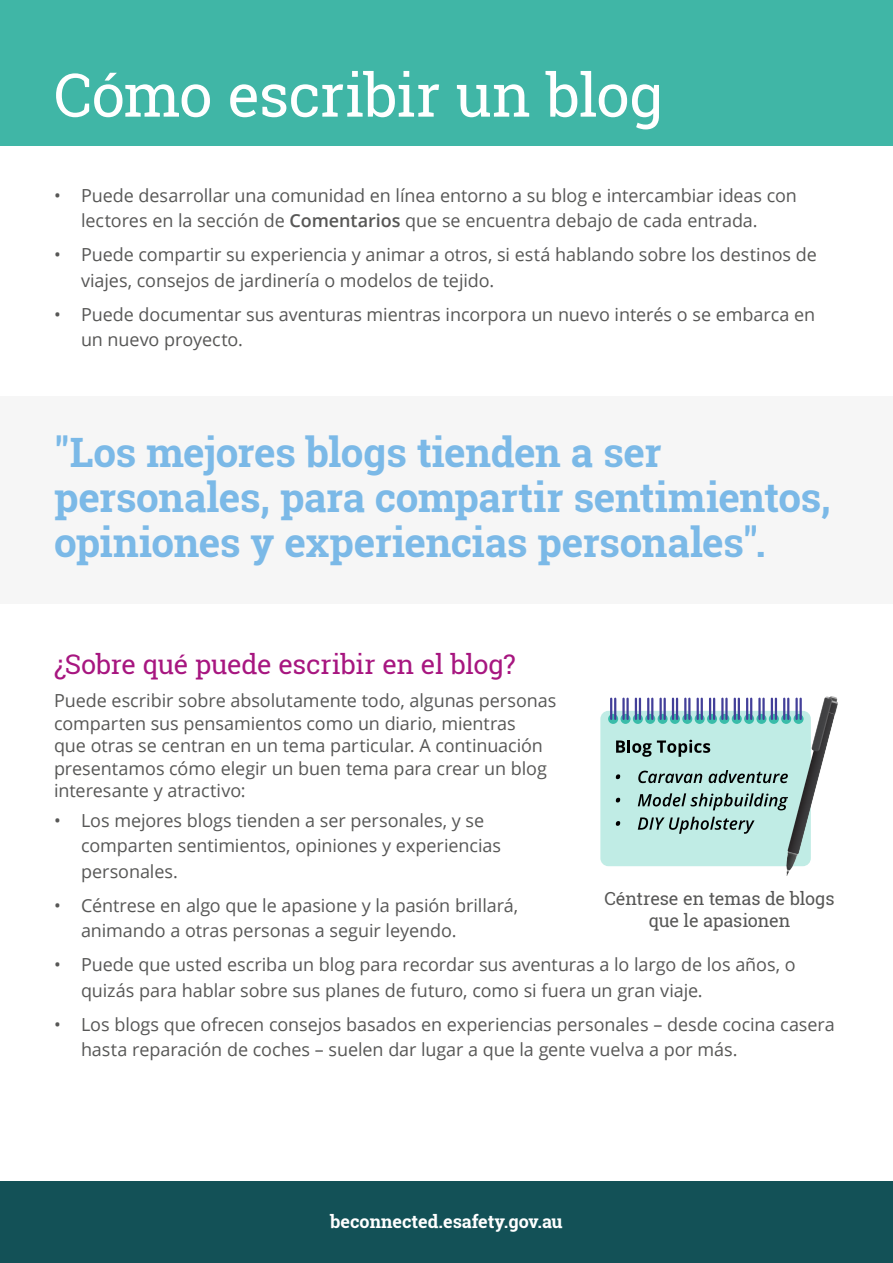
<style>
.page{position:relative;width:893px;height:1263px;background:#fff}
.page>*{position:absolute;margin:0;border:0;box-sizing:border-box;transform-origin:0 0}
.t1{font:60px "Roboto Slab";letter-spacing:-.02em;color:#fff}
.t2{font:700 40.5px/45px "Roboto Slab";letter-spacing:-.01em;color:#7bb9e7}
.t3{font:27px "Roboto Slab";letter-spacing:-.01em;color:#a71680}
.t4{font:18px/25.5px "Open Sans";letter-spacing:-.005em;color:#575756}
.t5{font:18px/21.6px "Roboto Slab";letter-spacing:-.01em;color:#575756;text-align:center}
.t6{font:700 18px "Roboto Slab";color:#fff}
.s1{font-weight:600}
</style>
<div class="page">
<div style="left:0;top:1181px;width:893px;height:82px;background:#135157"></div>
<div style="left:0;top:0;width:893px;height:145px;background:#40b6a6"></div>
<div style="left:0;top:396px;width:893px;height:207px;background:#f6f6f6"></div>
<div style="left:600px;top:711px;width:211px;height:155px;background:#c0ece5;border-radius:8px"></div>
<svg style="left:616px;top:740px;width:94px;height:17px"></svg>
<svg style="left:616px;top:774px;width:4px;height:5px"></svg>
<svg style="left:638px;top:771px;width:64px;height:12px"></svg>
<svg style="left:709px;top:770px;width:78px;height:13px"></svg>
<svg style="left:616px;top:798px;width:4px;height:4px"></svg>
<svg style="left:638px;top:793px;width:149px;height:17px"></svg>
<svg style="left:616px;top:821px;width:4px;height:5px"></svg>
<svg style="left:638px;top:817px;width:117px;height:17px"></svg>
<svg style="left:608px;top:714px;width:10px;height:10px"></svg>
<hr style="left:610px;top:699px;width:2px;height:20px;background:#433f99">
<hr style="left:614px;top:699px;width:2px;height:20px;background:#433f99">
<svg style="left:620px;top:714px;width:10px;height:10px"></svg>
<hr style="left:622px;top:699px;width:3px;height:20px;background:#433f99">
<hr style="left:626px;top:699px;width:3px;height:20px;background:#433f99">
<svg style="left:633px;top:714px;width:10px;height:10px"></svg>
<hr style="left:635px;top:699px;width:2px;height:20px;background:#433f99">
<hr style="left:639px;top:699px;width:2px;height:20px;background:#433f99">
<svg style="left:645px;top:714px;width:10px;height:10px"></svg>
<hr style="left:647px;top:699px;width:2px;height:20px;background:#433f99">
<hr style="left:651px;top:699px;width:2px;height:20px;background:#433f99">
<svg style="left:658px;top:714px;width:10px;height:10px"></svg>
<hr style="left:659px;top:699px;width:3px;height:20px;background:#433f99">
<hr style="left:664px;top:699px;width:2px;height:20px;background:#433f99">
<svg style="left:670px;top:714px;width:10px;height:10px"></svg>
<hr style="left:672px;top:699px;width:2px;height:20px;background:#433f99">
<hr style="left:676px;top:699px;width:2px;height:20px;background:#433f99">
<svg style="left:682px;top:714px;width:10px;height:10px"></svg>
<hr style="left:684px;top:699px;width:2px;height:20px;background:#433f99">
<hr style="left:688px;top:699px;width:2px;height:20px;background:#433f99">
<svg style="left:695px;top:714px;width:10px;height:10px"></svg>
<hr style="left:697px;top:699px;width:2px;height:20px;background:#433f99">
<hr style="left:701px;top:699px;width:2px;height:20px;background:#433f99">
<svg style="left:707px;top:714px;width:10px;height:10px"></svg>
<hr style="left:709px;top:699px;width:2px;height:20px;background:#433f99">
<hr style="left:713px;top:699px;width:2px;height:20px;background:#433f99">
<svg style="left:719px;top:714px;width:10px;height:10px"></svg>
<hr style="left:721px;top:699px;width:3px;height:20px;background:#433f99">
<hr style="left:725px;top:699px;width:3px;height:20px;background:#433f99">
<svg style="left:732px;top:714px;width:10px;height:10px"></svg>
<hr style="left:734px;top:699px;width:2px;height:20px;background:#433f99">
<hr style="left:738px;top:699px;width:2px;height:20px;background:#433f99">
<svg style="left:744px;top:714px;width:10px;height:10px"></svg>
<hr style="left:746px;top:699px;width:2px;height:20px;background:#433f99">
<hr style="left:750px;top:699px;width:2px;height:20px;background:#433f99">
<svg style="left:756px;top:714px;width:10px;height:10px"></svg>
<hr style="left:758px;top:699px;width:3px;height:20px;background:#433f99">
<hr style="left:762px;top:699px;width:3px;height:20px;background:#433f99">
<svg style="left:769px;top:714px;width:10px;height:10px"></svg>
<hr style="left:771px;top:699px;width:2px;height:20px;background:#433f99">
<hr style="left:775px;top:699px;width:2px;height:20px;background:#433f99">
<svg style="left:781px;top:714px;width:10px;height:10px"></svg>
<hr style="left:783px;top:699px;width:2px;height:20px;background:#433f99">
<img style="left:787px;top:699px;width:51px;height:155px">
<img style="left:786px;top:856px;width:12px;height:14px">
<svg style="left:787px;top:851px;width:11px;height:5px"></svg>
<svg style="left:828px;top:696px;width:10px;height:6px"></svg>
<img style="left:811px;top:697px;width:22px;height:55px">
<img style="left:811px;top:698px;width:21px;height:53px">
<h1 class="t1" style="left:54px;top:54px;width:611px">Cómo escribir un blog</h1>
<p class="t4" style="left:81px;top:182px;width:717px;text-indent:-27px">• Puede desarrollar una comunidad en línea entorno a su blog e intercambiar ideas con lectores en la sección de <span class="s1">Comentarios</span> que se encuentra debajo de cada entrada.</p>
<p class="t4" style="left:81px;top:241px;width:737px;text-indent:-27px">• Puede compartir su experiencia y animar a otros, si está hablando sobre los destinos de viajes, consejos de jardinería o modelos de tejido.</p>
<p class="t4" style="left:81px;top:301px;width:736px;text-indent:-27px">• Puede documentar sus aventuras mientras incorpora un nuevo interés o se embarca en un nuevo proyecto.</p>
<h2 class="t2" style="left:54px;top:430px;width:778px">"Los mejores blogs tienden a ser personales, para compartir sentimientos, opiniones y experiencias personales".</h2>
<h3 class="t3" style="left:54px;top:646px;width:463px">¿Sobre qué puede escribir en el blog?</h3>
<p class="t4" style="left:54px;top:689px;width:504px;line-height:22.5px">Puede escribir sobre absolutamente todo, algunas personas comparten sus pensamientos como un diario, mientras<br>que otras se centran en un tema particular. A continuación presentamos cómo elegir un buen tema para crear un blog interesante y atractivo:</p>
<p class="t4" style="left:81px;top:807px;width:421px;text-indent:-27px">• Los mejores blogs tienden a ser personales, y se comparten sentimientos, opiniones y experiencias personales.</p>
<p class="t4" style="left:81px;top:892px;width:439px;text-indent:-27px">• Céntrese en algo que le apasione y la pasión brillará, animando a otras personas a seguir leyendo.</p>
<p class="t4" style="left:81px;top:952px;width:716px;text-indent:-27px">• Puede que usted escriba un blog para recordar sus aventuras a lo largo de los años, o quizás para hablar sobre sus planes de futuro, como si fuera un gran viaje.</p>
<p class="t4" style="left:81px;top:1011px;width:755px;text-indent:-27px">• Los blogs que ofrecen consejos basados en experiencias personales – desde cocina casera hasta reparación de coches – suelen dar lugar a que la gente vuelva a por más.</p>
<p class="t5" style="left:604px;top:888px;width:232px">Céntrese en temas de blogs que le apasionen</p>
<p class="t6" style="left:330px;top:1209px;width:234px">beconnected.esafety.gov.au</p>
</div>
